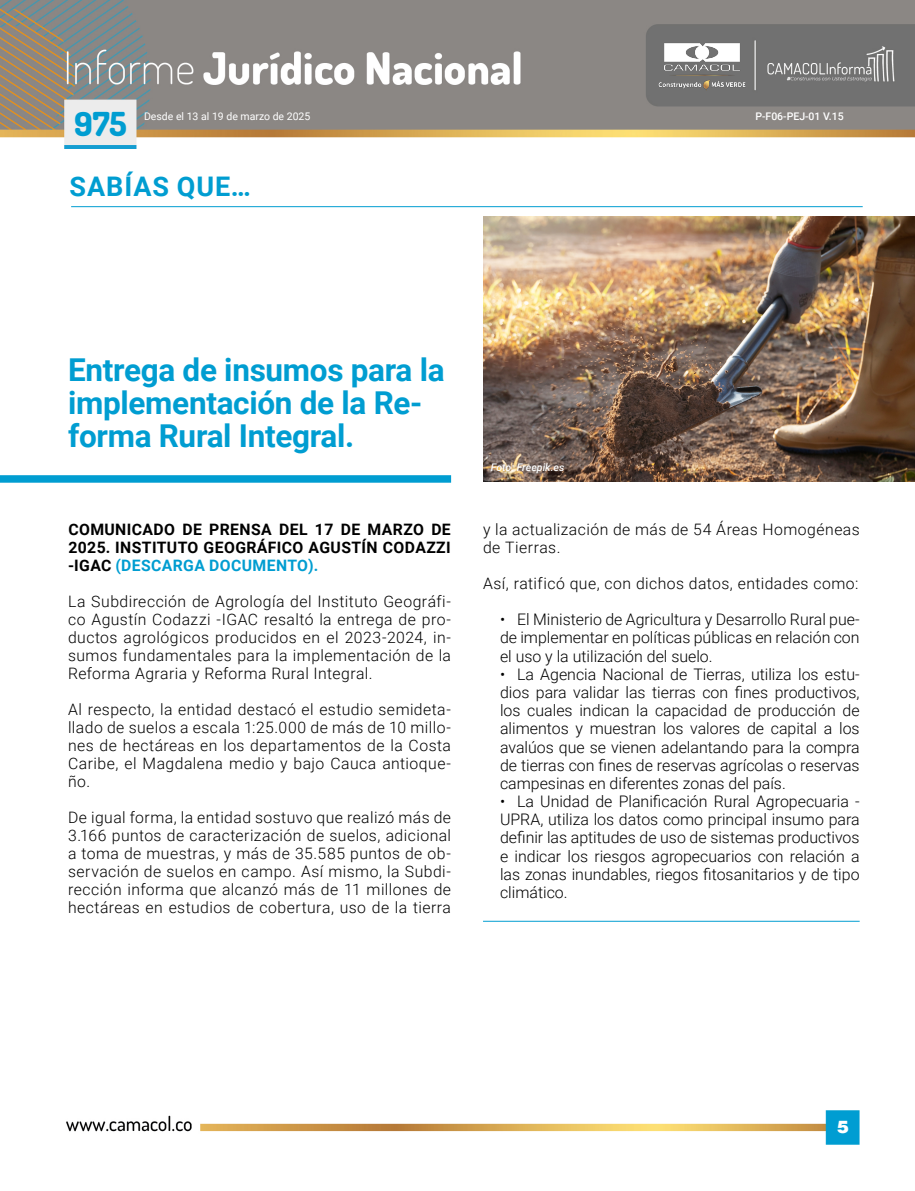
<style>
.page{position:relative;width:915px;height:1191px;background:#fff}
.page>*{position:absolute;margin:0;border:0;box-sizing:border-box;transform-origin:0 0}
.t1{font:33px "Dosis";color:#009dd1}
.t2{font:700 31.5px/33px "Roboto";letter-spacing:-.01em;color:#009dd1}
.t3{font:700 27px "Roboto";letter-spacing:.035em;color:#009dd1}
.t4{font:900 19.5px "Helvetica";color:#fff}
.t5{font:300 15.9px/18.1px "Roboto";color:#000;text-align:justify}
.t6{font:300 15.75px/18px "Roboto";letter-spacing:.03em;color:#000;text-align:justify}
.t7{font:700 15.75px/18px "Roboto";letter-spacing:.025em;color:#000;text-align:justify}
.t8{font:10.5px "Roboto";color:#fff}
.t9{font:500 10.5px "Roboto";color:#fff}
.t10{font:italic 500 10.5px "Roboto";color:#fff}
.s1{color:#009dd1}
</style>
<div class="page">
<img style="left:66px;top:1110px;width:793px;height:34px">
<img style="left:0;top:0;width:914px;height:149px">
<img style="left:655px;top:42px;width:92px;height:49px">
<div style="left:0;top:475px;width:451px;height:8px;background:#009dd1"></div>
<img style="left:483px;top:217px;width:431px;height:265px">
<hr style="left:71px;top:206px;width:791px;height:1px;background:#009dd1">
<hr style="left:483px;top:921px;width:376px;height:1px;background:#009dd1">
<h1 class="t1" style="left:74px;top:101px;width:54px">975</h1>
<p class="t8" style="left:144px;top:109px;width:168px">Desde el 13 al 19 de marzo de 2025</p>
<h3 class="t3" style="left:69px;top:167px;width:183px">SABÍAS QUE…</h3>
<p class="t9" style="left:755px;top:108px;width:90px">P-F06-PEJ-01 V.15</p>
<h2 class="t2" style="left:68px;top:352px;width:378px">Entrega de insumos para la implementación de la Re&shy;forma Rural Integral.</h2>
<p class="t7" style="left:68px;top:520px;width:384px">COMUNICADO DE PRENSA DEL 17 DE MARZO DE 2025. INSTITUTO GEOGRÁFICO AGUSTÍN CODAZZI -IGAC <span class="s1">(DESCARGA DOCUMENTO).</span></p>
<p class="t6" style="left:68px;top:592px;width:384px">La Subdirección de Agrología del Instituto Geográfi&shy;co Agustín Codazzi -IGAC resaltó la entrega de pro&shy;ductos agrológicos producidos en el 2023-2024, in&shy;sumos fundamentales para la implementación de la Reforma Agraria y Reforma Rural Integral.</p>
<p class="t6" style="left:68px;top:700px;width:384px">Al respecto, la entidad destacó el estudio semideta&shy;llado de suelos a escala 1:25.000 de más de 10 millo&shy;nes de hectáreas en los departamentos de la Costa Caribe, el Magdalena medio y bajo Cauca antioque&shy;ño.</p>
<p class="t6" style="left:68px;top:808px;width:384px">De igual forma, la entidad sostuvo que realizó más de 3.166 puntos de caracterización de suelos, adicional a toma de muestras, y más de 35.585 puntos de ob&shy;servación de suelos en campo. Así mismo, la Subdi&shy;rección informa que alcanzó más de 11 millones de hectáreas en estudios de cobertura, uso de la tierra</p>
<p class="t10" style="left:490px;top:460px;width:75px">Foto: Freepik.es</p>
<p class="t6" style="left:483px;top:520px;width:378px">y la actualización de más de 54 Áreas Homogéneas de Tierras.</p>
<p class="t6" style="left:483px;top:574px;width:376px">Así, ratificó que, con dichos datos, entidades como:</p>
<p class="t5" style="left:500px;top:610px;width:361px">• El Ministerio de Agricultura y Desarrollo Rural pue&shy;de implementar en políticas públicas en relación con el uso y la utilización del suelo.</p>
<p class="t5" style="left:500px;top:664px;width:361px">• La Agencia Nacional de Tierras, utiliza los estu&shy;dios para validar las tierras con fines productivos, los cuales indican la capacidad de producción de alimentos y muestran los valores de capital a los avalúos que se vienen adelantando para la compra de tierras con fines de reservas agrícolas o reservas campesinas en diferentes zonas del país.</p>
<p class="t5" style="left:500px;top:791px;width:361px">• La Unidad de Planificación Rural Agropecuaria - UPRA, utiliza los datos como principal insumo para definir las aptitudes de uso de sistemas productivos e indicar los riesgos agropecuarios con relación a las zonas inundables, riegos fitosanitarios y de tipo climático.</p>
<p class="t4" style="left:836px;top:1119px;width:13px">5</p>
</div>
